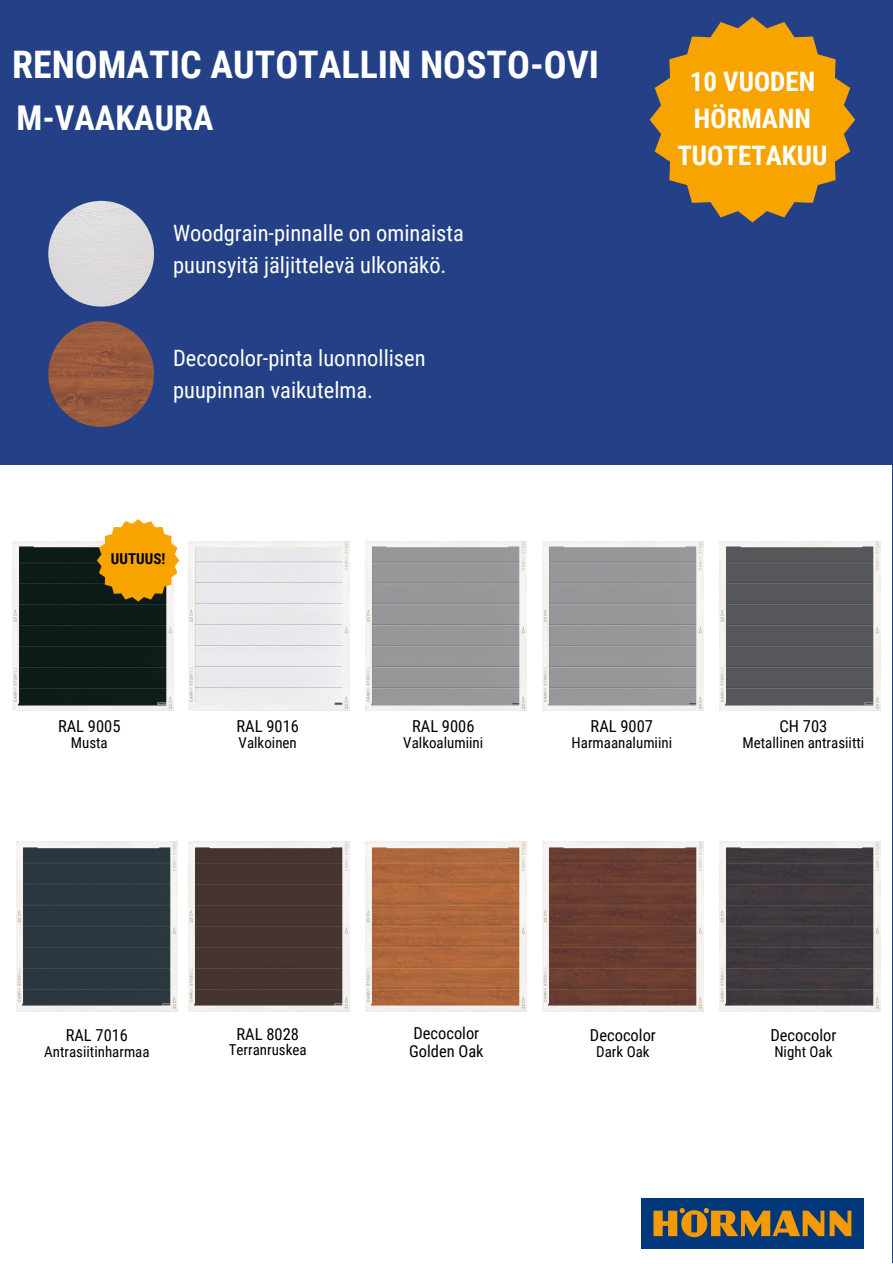
<style>
.page{position:relative;width:893px;height:1264px;background:#fff}
.page>*{position:absolute;margin:0;border:0;box-sizing:border-box;transform-origin:0 0}
.t1{font:700 37.95px "Roboto Condensed";color:#fff}
.t2{font:700 34.2px "Roboto Condensed";color:#fff}
.t3{font:700 26.85px/37px "Roboto Condensed";color:#fff;text-align:center}
.t4{font:22.5px/31.5px "Roboto Condensed";color:#fff}
.t5{font:16.5px/18px "Roboto Condensed";color:#000}
.t6{font:15px "Roboto Condensed";color:#000}
.t7{font:700 15px "Roboto Condensed";color:#000}
</style>
<div class="page">
<div style="left:0;top:0;width:892px;height:1262px;background:#244187"></div>
<svg style="left:649px;top:17px;width:206px;height:205px"></svg>
<div style="left:48px;top:201px;width:106px;height:105px;background:#dddbdb;border-radius:50%"></div>
<div style="left:0;top:465px;width:891px;height:797px;background:#fff"></div>
<img style="left:189px;top:541px;width:161px;height:169px">
<img style="left:48px;top:321px;width:106px;height:106px;border-radius:50%">
<img style="left:12px;top:541px;width:161px;height:169px">
<img style="left:365px;top:541px;width:161px;height:169px">
<img style="left:542px;top:541px;width:161px;height:169px">
<img style="left:719px;top:541px;width:161px;height:169px">
<img style="left:16px;top:841px;width:161px;height:170px">
<img style="left:189px;top:841px;width:161px;height:170px">
<img style="left:365px;top:841px;width:161px;height:170px">
<img style="left:542px;top:841px;width:161px;height:170px">
<img style="left:719px;top:841px;width:161px;height:170px">
<img style="left:641px;top:1198px;width:222px;height:50px">
<svg style="left:97px;top:519px;width:82px;height:82px"></svg>
<h1 class="t1" style="left:12px;top:43px;width:588px">RENOMATIC AUTOTALLIN NOSTO-OVI</h1>
<h2 class="t2" style="left:16px;top:98px;width:198px">M-VAAKAURA</h2>
<h3 class="t4" style="left:173px;top:218px;width:292px">Woodgrain-pinnalle on ominaista puunsyitä jäljittelevä ulkonäkö.</h3>
<h3 class="t4" style="left:173px;top:343px;width:254px">Decocolor-pinta luonnollisen puupinnan vaikutelma.</h3>
<p class="t7" style="left:111px;top:550px;width:56px">UUTUUS!</p>
<h3 class="t3" style="left:677px;top:63px;width:152px">10 VUODEN<br>HÖRMANN<br>TUOTETAKUU</h3>
<p class="t5" style="left:58px;top:717px;width:64px">RAL 9005</p>
<p class="t6" style="left:71px;top:734px;width:38px">Musta</p>
<p class="t5" style="left:236px;top:717px;width:64px">RAL 9016</p>
<p class="t6" style="left:238px;top:734px;width:60px">Valkoinen</p>
<p class="t5" style="left:412px;top:717px;width:64px">RAL 9006</p>
<p class="t6" style="left:403px;top:734px;width:81px">Valkoalumiini</p>
<p class="t5" style="left:590px;top:717px;width:64px">RAL 9007</p>
<p class="t6" style="left:571px;top:734px;width:102px">Harmaanalumiini</p>
<p class="t5" style="left:779px;top:717px;width:49px">CH 703</p>
<p class="t6" style="left:742px;top:734px;width:123px">Metallinen antrasiitti</p>
<p class="t5" style="left:66px;top:1026px;width:64px">RAL 7016</p>
<p class="t6" style="left:44px;top:1042px;width:107px">Antrasiitinharmaa</p>
<p class="t5" style="left:236px;top:1025px;width:64px">RAL 8028</p>
<p class="t6" style="left:229px;top:1041px;width:79px">Terranruskea</p>
<p class="t5" style="left:409px;top:1024px;width:76px">Decocolor<br>Golden Oak</p>
<p class="t5" style="left:590px;top:1026px;width:67px">Decocolor</p>
<p class="t6" style="left:596px;top:1042px;width:55px">Dark Oak</p>
<p class="t5" style="left:770px;top:1026px;width:67px">Decocolor</p>
<p class="t6" style="left:774px;top:1042px;width:60px">Night Oak</p>
</div>
